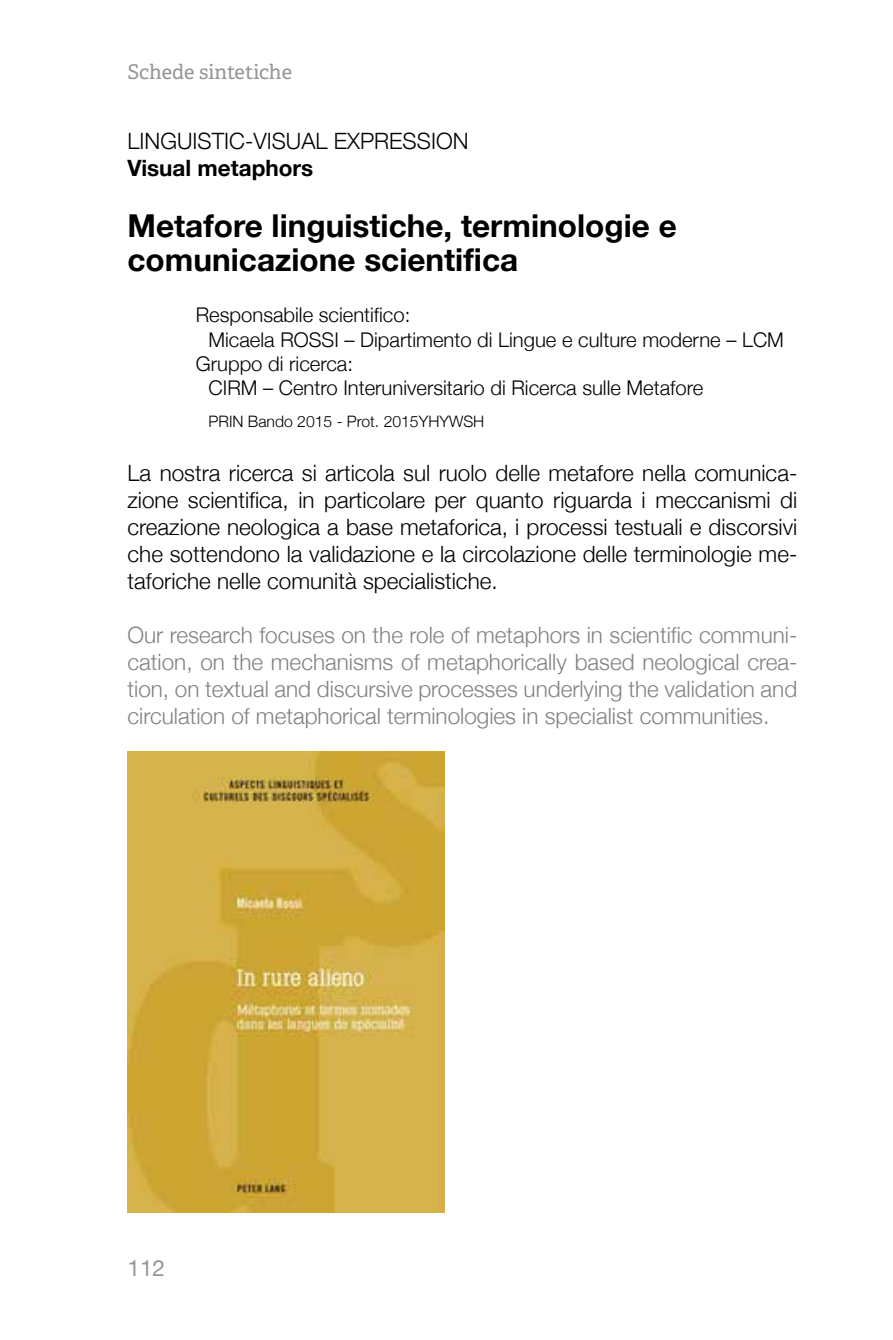
<style>
.page{position:relative;width:893px;height:1340px;background:#fff}
.page>*{position:absolute;margin:0;border:0;box-sizing:border-box;transform-origin:0 0}
.t1{font:700 31.5px/33.8px "Helvetica Neue";color:#000}
.t2{font:300 22.5px/27px "Helvetica Neue";color:#000;text-align:justify}
.t3{font:300 22.5px/27px "Helvetica Neue";color:#808285;text-align:justify}
.t4{font:700 22.5px "Helvetica Neue";color:#000}
.t5{font:22.5px "Helvetica Neue";color:#939598}
.t6{font:300 20.25px "Helvetica Neue";color:#000}
.t7{font:20.25px "Adelle";color:#939598}
.t8{font:300 15.75px "Helvetica Neue";color:#000}
</style>
<div class="page">
<img style="left:128px;top:751px;width:316px;height:461px">
<p class="t7" style="left:128px;top:59px;width:166px">Schede sintetiche</p>
<p class="t2" style="left:128px;top:126px;width:342px">LINGUISTIC-VISUAL EXPRESSION</p>
<p class="t4" style="left:128px;top:151px;width:187px">Visual metaphors</p>
<h1 class="t1" style="left:128px;top:210px;width:551px">Metafore linguistiche, terminologie e comunicazione scientifica</h1>
<p class="t6" style="left:196px;top:299px;width:216px">Responsabile scientifico:</p>
<p class="t6" style="left:209px;top:323px;width:577px">Micaela ROSSI – Dipartimento di Lingue e culture moderne – LCM</p>
<p class="t6" style="left:196px;top:347px;width:159px">Gruppo di ricerca:</p>
<p class="t6" style="left:209px;top:371px;width:496px">CIRM – Centro Interuniversitario di Ricerca sulle Metafore</p>
<p class="t8" style="left:209px;top:408px;width:277px">PRIN Bando 2015 - Prot. 2015YHYWSH</p>
<p class="t2" style="left:128px;top:458px;width:671px">La nostra ricerca si articola sul ruolo delle metafore nella comunica&shy;zione scientifica, in particolare per quanto riguarda i meccanismi di creazione neologica a base metaforica, i processi testuali e discorsivi che sottendono la validazione e la circolazione delle terminologie me&shy;taforiche nelle comunità specialistiche.</p>
<p class="t3" style="left:128px;top:620px;width:671px">Our research focuses on the role of metaphors in scientific communi&shy;cation, on the mechanisms of metaphorically based neological crea&shy;tion, on textual and discursive processes underlying the validation and circulation of metaphorical terminologies in specialist communities.</p>
<p class="t5" style="left:128px;top:1251px;width:39px">112</p>
</div>
